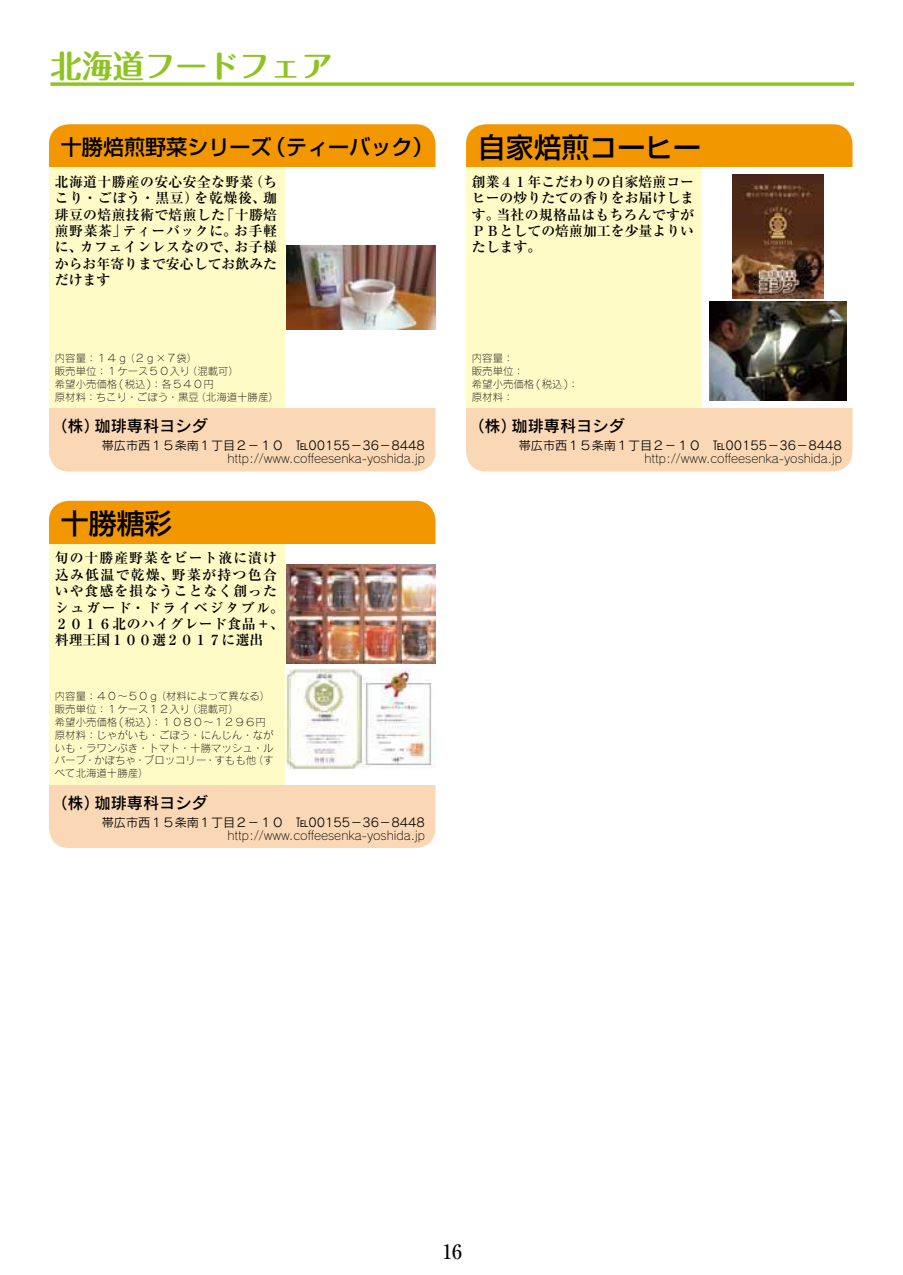
<style>
.page{position:relative;width:903px;height:1275px;background:#fff}
.page>*{position:absolute;margin:0;border:0;box-sizing:border-box;transform-origin:0 0}
.t1{font:700 31.32px "Maru Fo Pro";color:#8fc322}
.t2{font:500 27.82px "Shin Go Pr 6";color:#000}
.t3{font:500 21px "Shin Go Pr 6";color:#000}
.t4{font:500 19.78px "Ryumin Pr 6";color:#000}
.t5{font:16.1px "Rodin Pro DB";color:#000}
.t6{font:700 13.83px/16.4px "Ryumin Pr 6";letter-spacing:.035em;color:#000;text-align:justify}
.t7{font:700 13.83px/16.4px "Ryumin Pr 6";letter-spacing:.07em;color:#000}
.t8{font:12.08px "Rodin Pro L";color:#000}
.t9{font:12.08px "Rodin Pro M";color:#000}
.t10{font:10.5px/13px "Rodin Pro L";color:#000}
</style>
<div class="page">
<div style="left:49px;top:501px;width:386px;height:98px;background:#f39700;border-radius:20px"></div>
<div style="left:49px;top:749px;width:386px;height:99px;background:#fbd8b5;border-radius:20px"></div>
<div style="left:49px;top:544px;width:386px;height:241px;background:#fffbc7"></div>
<div style="left:285px;top:544px;width:150px;height:241px;background:#fff"></div>
<div style="left:466px;top:124px;width:386px;height:99px;background:#f39700;border-radius:20px"></div>
<div style="left:466px;top:373px;width:386px;height:98px;background:#fbd8b5;border-radius:20px"></div>
<div style="left:466px;top:167px;width:386px;height:241px;background:#fffbc7"></div>
<div style="left:701px;top:167px;width:151px;height:241px;background:#fff"></div>
<div style="left:49px;top:124px;width:386px;height:99px;background:#f39700;border-radius:20px"></div>
<div style="left:49px;top:373px;width:386px;height:98px;background:#fbd8b5;border-radius:20px"></div>
<div style="left:49px;top:167px;width:386px;height:241px;background:#fffbc7"></div>
<div style="left:285px;top:167px;width:150px;height:241px;background:#fff"></div>
<svg style="left:50px;top:82px;width:804px;height:4px;background:#9dca3e"></svg>
<img style="left:287px;top:564px;width:148px;height:99px">
<img style="left:287px;top:668px;width:145px;height:101px">
<img style="left:733px;top:175px;width:90px;height:124px">
<img style="left:710px;top:301px;width:136px;height:99px">
<img style="left:287px;top:245px;width:148px;height:85px">
<h1 class="t1" style="left:50px;top:41px;width:284px">北海道フードフェア</h1>
<h3 class="t3" style="left:61px;top:130px;width:374px">十勝焙煎野菜シリーズ（ティーバック）</h3>
<h3 class="t6" style="left:55px;top:173px;width:224px">北海道十勝産の安心安全な野菜（ちこり・ごぼう・黒豆）を乾燥後、珈琲豆の焙煎技術で焙煎した「十勝焙煎野菜茶」ティーバックに。お手軽に、カフェインレスなので、お子様からお年寄りまで安心してお飲みただけます</h3>
<p class="t10" style="left:55px;top:351px;width:225px">内容量：１４ｇ（２ｇ×７袋）<br>販売単位：１ケース５０入り（混載可）<br>希望小売価格 (税込 )：各５４０円<br>原材料：ちこり・ごぼう・黒豆（北海道十勝産）</p>
<h3 class="t5" style="left:51px;top:415px;width:158px">（株）珈琲専科ヨシダ</h3>
<p class="t9" style="left:102px;top:438px;width:325px">帯広市西１５条南１丁目２－１０　℡00155－36－8448</p>
<p class="t8" style="left:227px;top:451px;width:199px">http://www.coffeesenka-yoshida.jp</p>
<h2 class="t2" style="left:61px;top:501px;width:113px">十勝糖彩</h2>
<h3 class="t7" style="left:55px;top:549px;width:231px">旬の十勝産野菜をビート液に漬け込み低温で乾燥、野菜が持つ色合いや食感を損なうことなく創ったシュガード・ドライベジタブル。<br>２０１６北のハイグレード食品＋、料理王国１００選２０１７に選出</h3>
<p class="t10" style="left:55px;top:689px;width:220px">内容量：４０～５０ｇ（材料によって異なる）販売単位：１ケース１２入り（混載可）<br>希望小売価格 (税込 )：１０８０～１２９６円原材料：じゃがいも・ごぼう・にんじん・ながいも・ラワンぶき・トマト・十勝マッシュ・ルバーブ・かぼちゃ・ブロッコリー・すもも他（すべて北海道十勝産）</p>
<h3 class="t5" style="left:51px;top:792px;width:158px">（株）珈琲専科ヨシダ</h3>
<p class="t9" style="left:102px;top:814px;width:325px">帯広市西１５条南１丁目２－１０　℡00155－36－8448</p>
<p class="t8" style="left:227px;top:827px;width:199px">http://www.coffeesenka-yoshida.jp</p>
<h2 class="t2" style="left:478px;top:124px;width:225px">自家焙煎コーヒー</h2>
<h3 class="t6" style="left:472px;top:173px;width:224px">創業４１年こだわりの自家焙煎コーヒーの炒りたての香りをお届けします。当社の規格品はもちろんですがＰＢとしての焙煎加工を少量よりいたします。</h3>
<p class="t10" style="left:472px;top:351px;width:108px">内容量：<br>販売単位：<br>希望小売価格 (税込 )：原材料：</p>
<h3 class="t5" style="left:468px;top:415px;width:158px">（株）珈琲専科ヨシダ</h3>
<p class="t9" style="left:519px;top:438px;width:325px">帯広市西１５条南１丁目２－１０　℡00155－36－8448</p>
<p class="t8" style="left:644px;top:451px;width:199px">http://www.coffeesenka-yoshida.jp</p>
<h3 class="t4" style="left:442px;top:1235px;width:21px">16</h3>
</div>
